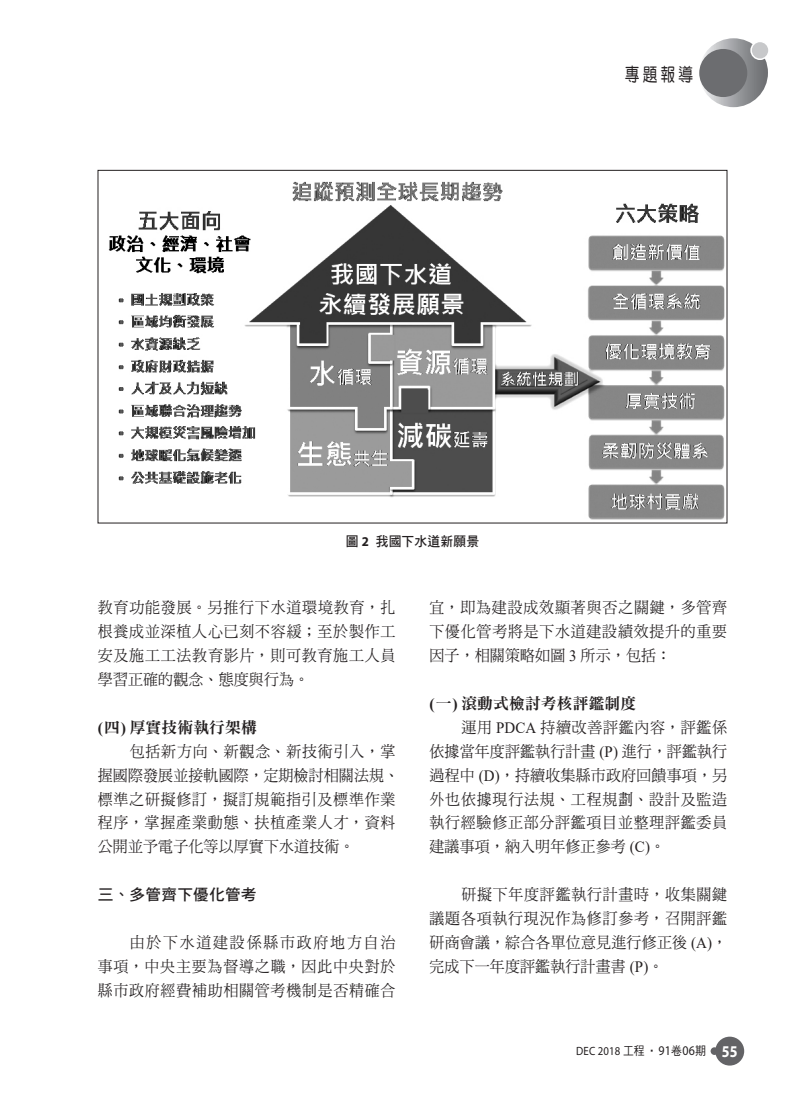
<style>
.page{position:relative;width:808px;height:1106px;background:#fff}
.page>*{position:absolute;margin:0;border:0;box-sizing:border-box;transform-origin:0 0}
.t1{font:18.6px "DF Yuan Std W5";color:#231f20;scale:.8 1}
.內文{font:15.75px/23.9px "DF Ming Std W5";letter-spacing:.05em;color:#231f20;text-align:justify;scale:.95 1}
.小標{font:15.75px "DF Ming Std W9";letter-spacing:.01em;color:#231f20}
.標_一{font:15.75px "DF Hei Std W7";letter-spacing:.01em;color:#231f20}
.圖說{font:13.5px "DF Hei Std W7";letter-spacing:.01em;color:#231f20;scale:.95 1}
.t2{font:12px "Myriad Pro";letter-spacing:.01em;color:#231f20;scale:.9 1}
.s1{font-family:"Myriad Pro";font-weight:700}
.s2{font-family:"Times New Roman";font-weight:700}
.s3{font-family:"Times New Roman"}
.s4{font-family:"DF Hei Std W5"}
.s5{font-size:13.35px}
.s6{font-weight:700;font-size:16.5px;color:#fff}
</style>
<div class="page">
<svg style="left:699px;top:38px;width:69px;height:69px;background:#959699"></svg>
<div style="left:699px;top:49px;width:48px;height:48px;background:#6c6d70;border-radius:50%"></div>
<div style="left:751px;top:41px;width:18px;height:18px;background:#c7c8ca;border-radius:50%"></div>
<div style="left:750px;top:41px;width:20px;height:19px;border:2px solid #fff;border-radius:50%"></div>
<div style="left:715px;top:1036px;width:29px;height:29px;background:#636366;border-radius:50%"></div>
<div style="left:711px;top:1047px;width:7px;height:7px;background:#636366;border-radius:50%"></div>
<img style="left:108px;top:181px;width:617px;height:339px">
<p class="t1" style="left:625px;top:64px;width:87px">專題報導</p>
<p class="圖說" style="left:346px;top:534px;width:142px">圖 <span class="s1">2</span> 我國下水道新願景</p>
<p class="內文" style="left:98px;top:595px;width:315px">教育功能發展。另推行下水道環境教育，扎根養成並深植人心已刻不容緩；至於製作工安及施工工法教育影片，則可教育施工人員學習正確的觀念、態度與行為。</p>
<p class="小標" style="left:98px;top:718px;width:160px"><span class="s2">(</span> 四 <span class="s2">)</span> 厚實技術執行架構</p>
<p class="內文" style="left:98px;top:739px;width:319px;text-align:left;text-indent:32px">包括新方向、新觀念、新技術引入，掌握國際發展並接軌國際，定期檢討相關法規、標準之研擬修訂，擬訂規範指引及標準作業程序，掌握產業動態、扶植產業人才，資料公開並予電子化等以厚實下水道技術。</p>
<p class="標_一" style="left:98px;top:886px;width:160px">三、多管齊下優化管考</p>
<p class="內文" style="left:98px;top:930px;width:315px;text-indent:32px">由於下水道建設係縣市政府地方自治事項，中央主要為督導之職，因此中央對於縣市政府經費補助相關管考機制是否精確合</p>
<p class="內文" style="left:429px;top:595px;width:315px">宜，即為建設成效顯著與否之關鍵，多管齊下優化管考將是下水道建設績效提升的重要因子，相關策略如圖 <span class="s3">3</span> 所示，包括：</p>
<p class="小標" style="left:429px;top:694px;width:208px"><span class="s2">(</span> 一 <span class="s2">)</span> 滾動式檢討考核評鑑制度</p>
<p class="內文" style="left:429px;top:715px;width:315px;text-indent:32px">運用 <span class="s3">PDCA</span> 持續改善評鑑內容，評鑑係依據當年度評鑑執行計畫 <span class="s3">(P)</span> 進行，評鑑執行過程中 <span class="s3">(D)</span>，持續收集縣市政府回饋事項，另外也依據現行法規、工程規劃、設計及監造執行經驗修正部分評鑑項目並整理評鑑委員建議事項，納入明年修正參考 <span class="s3">(C)</span>。</p>
<p class="內文" style="left:429px;top:882px;width:315px;text-indent:32px">研擬下年度評鑑執行計畫時，收集關鍵議題各項執行現況作為修訂參考，召開評鑑研商會議，綜合各單位意見進行修正後 <span class="s3">(A)</span>，完成下一年度評鑑執行計畫書 <span class="s3">(P)</span>。</p>
<p class="t2" style="left:576px;top:1043px;width:181px">DEC 2018 <span class="s4">工程 ‧</span><span class="s5">91</span><span class="s4">卷</span><span class="s5">06</span><span class="s4">期</span> <span class="s6">55</span></p>
</div>
